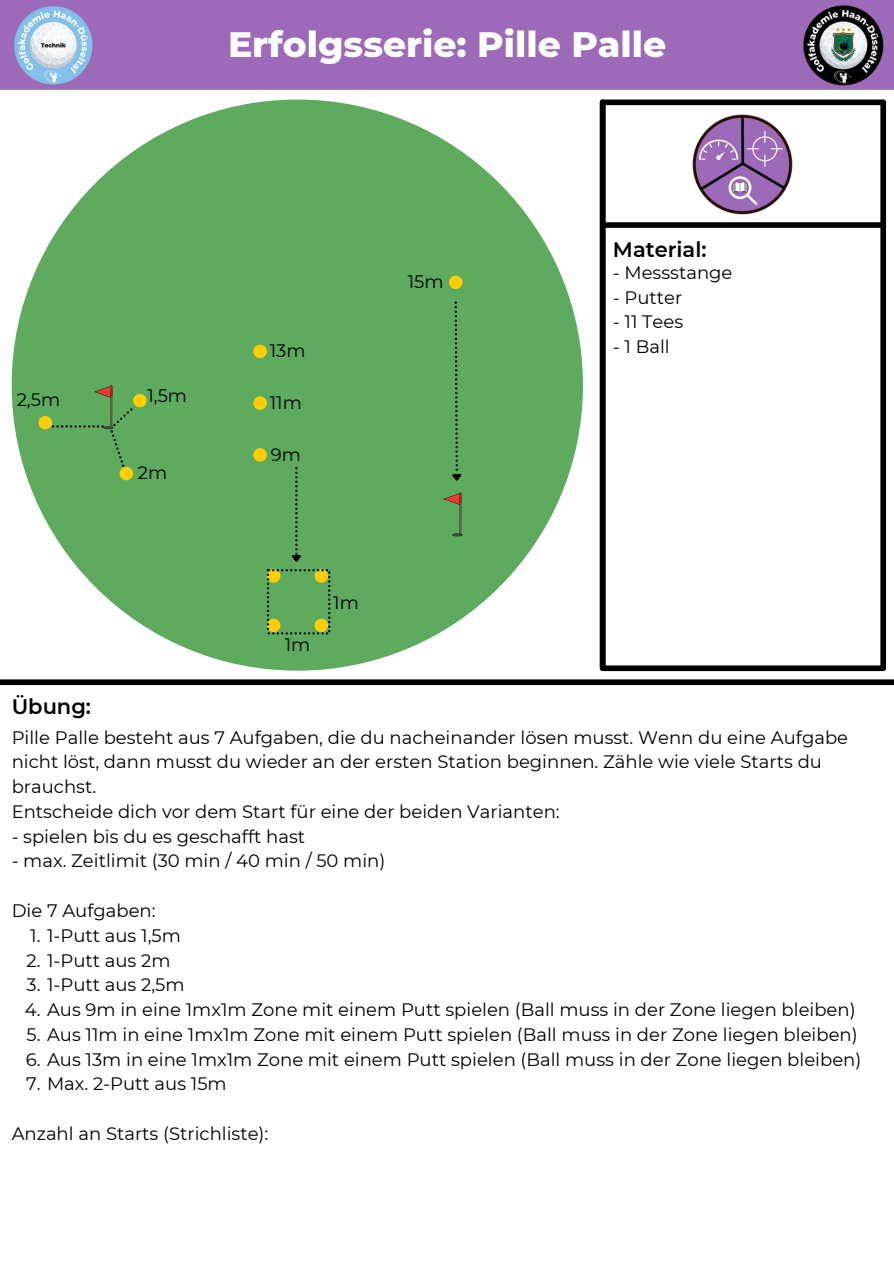
<style>
.page{position:relative;width:894px;height:1264px;background:#fff}
.page>*{position:absolute;margin:0;border:0;box-sizing:border-box;transform-origin:0 0}
.t1{font:800 36px "Montserrat";color:#fcfdfd}
.t2{font:600 21px "Montserrat";color:#000}
.t3{font:18px/24.8px "Montserrat";color:#000}
</style>
<div class="page">
<hr style="left:0;top:88px;width:893px;height:1px;background:#000">
<div style="left:0;top:0;width:893px;height:88px;background:#9d6ab9"></div>
<img style="left:789px;top:5px;width:104px;height:85px">
<img style="left:0;top:6px;width:104px;height:84px">
<div style="left:12px;top:99px;width:571px;height:571px;background:#5eaa5f;border-radius:50%"></div>
<div style="left:602px;top:99px;width:281px;height:6px;background:#000"></div>
<div style="left:602px;top:665px;width:281px;height:6px;background:#000"></div>
<div style="left:880px;top:102px;width:5px;height:566px;background:#000"></div>
<div style="left:0;top:679px;width:893px;height:6px;background:#000"></div>
<div style="left:602px;top:222px;width:281px;height:6px;background:#000"></div>
<div style="left:599px;top:102px;width:6px;height:566px;background:#000"></div>
<img style="left:692px;top:114px;width:101px;height:101px">
<div style="left:133px;top:394px;width:14px;height:13px;background:#fece00;border-radius:50%"></div>
<div style="left:119px;top:467px;width:14px;height:13px;background:#fece00;border-radius:50%"></div>
<div style="left:38px;top:416px;width:14px;height:13px;background:#fece00;border-radius:50%"></div>
<svg style="left:52px;top:385px;width:81px;height:82px"></svg>
<div style="left:253px;top:448px;width:14px;height:13px;background:#fece00;border-radius:50%"></div>
<div style="left:253px;top:396px;width:14px;height:14px;background:#fece00;border-radius:50%"></div>
<div style="left:253px;top:344px;width:14px;height:14px;background:#fece00;border-radius:50%"></div>
<svg style="left:267px;top:467px;width:63px;height:167px"></svg>
<svg style="left:443px;top:492px;width:19px;height:44px"></svg>
<div style="left:449px;top:275px;width:13px;height:14px;background:#fece00;border-radius:50%"></div>
<svg style="left:452px;top:301px;width:10px;height:180px"></svg>
<p class="t1" style="left:228px;top:22px;width:439px">Erfolgsserie: Pille Palle</p>
<p class="t3" style="left:17px;top:387px;width:45px">2,5m</p>
<p class="t3" style="left:147px;top:383px;width:41px">1,5m</p>
<p class="t3" style="left:138px;top:460px;width:31px">2m</p>
<p class="t2" style="left:12px;top:694px;width:81px">Übung:</p>
<p class="t3" style="left:270px;top:338px;width:37px">13m</p>
<p class="t3" style="left:270px;top:390px;width:34px">11m</p>
<p class="t3" style="left:271px;top:442px;width:32px">9m</p>
<p class="t3" style="left:407px;top:269px;width:37px">15m</p>
<p class="t3" style="left:284px;top:632px;width:27px">1m</p>
<p class="t3" style="left:333px;top:589px;width:27px">1m</p>
<p class="t2" style="left:612px;top:236px;width:95px">Material:</p>
<p class="t3" style="left:612px;top:260px;width:121px">- Messstange</p>
<p class="t3" style="left:612px;top:285px;width:71px">- Putter</p>
<p class="t3" style="left:612px;top:309px;width:72px">- 11 Tees</p>
<p class="t3" style="left:612px;top:334px;width:58px">- 1 Ball</p>
<p class="t3" style="left:12px;top:724px;width:837px">Pille Palle besteht aus 7 Aufgaben, die du nacheinander lösen musst. Wenn du eine Aufgabe nicht löst, dann musst du wieder an der ersten Station beginnen. Zähle wie viele Starts du brauchst.</p>
<p class="t3" style="left:12px;top:799px;width:549px">Entscheide dich vor dem Start für eine der beiden Varianten:</p>
<p class="t3" style="left:12px;top:823px;width:295px">- spielen bis du es geschafft hast</p>
<p class="t3" style="left:12px;top:848px;width:375px">- max. Zeitlimit (30 min / 40 min / 50 min)</p>
<p class="t3" style="left:12px;top:898px;width:145px">Die 7 Aufgaben:</p>
<p class="t3" style="left:30px;top:922px;width:152px">1. 1-Putt aus 1,5m</p>
<p class="t3" style="left:26px;top:947px;width:145px">2. 1-Putt aus 2m</p>
<p class="t3" style="left:27px;top:972px;width:159px">3. 1-Putt aus 2,5m</p>
<p class="t3" style="left:25px;top:997px;width:832px">4. Aus 9m in eine 1mx1m Zone mit einem Putt spielen (Ball muss in der Zone liegen bleiben)</p>
<p class="t3" style="left:26px;top:1022px;width:832px">5. Aus 11m in eine 1mx1m Zone mit einem Putt spielen (Ball muss in der Zone liegen bleiben)</p>
<p class="t3" style="left:26px;top:1046px;width:836px">6. Aus 13m in eine 1mx1m Zone mit einem Putt spielen (Ball muss in der Zone liegen bleiben)</p>
<p class="t3" style="left:26px;top:1071px;width:202px">7. Max. 2-Putt aus 15m</p>
<p class="t3" style="left:12px;top:1121px;width:258px">Anzahl an Starts (Strichliste):</p>
</div>
